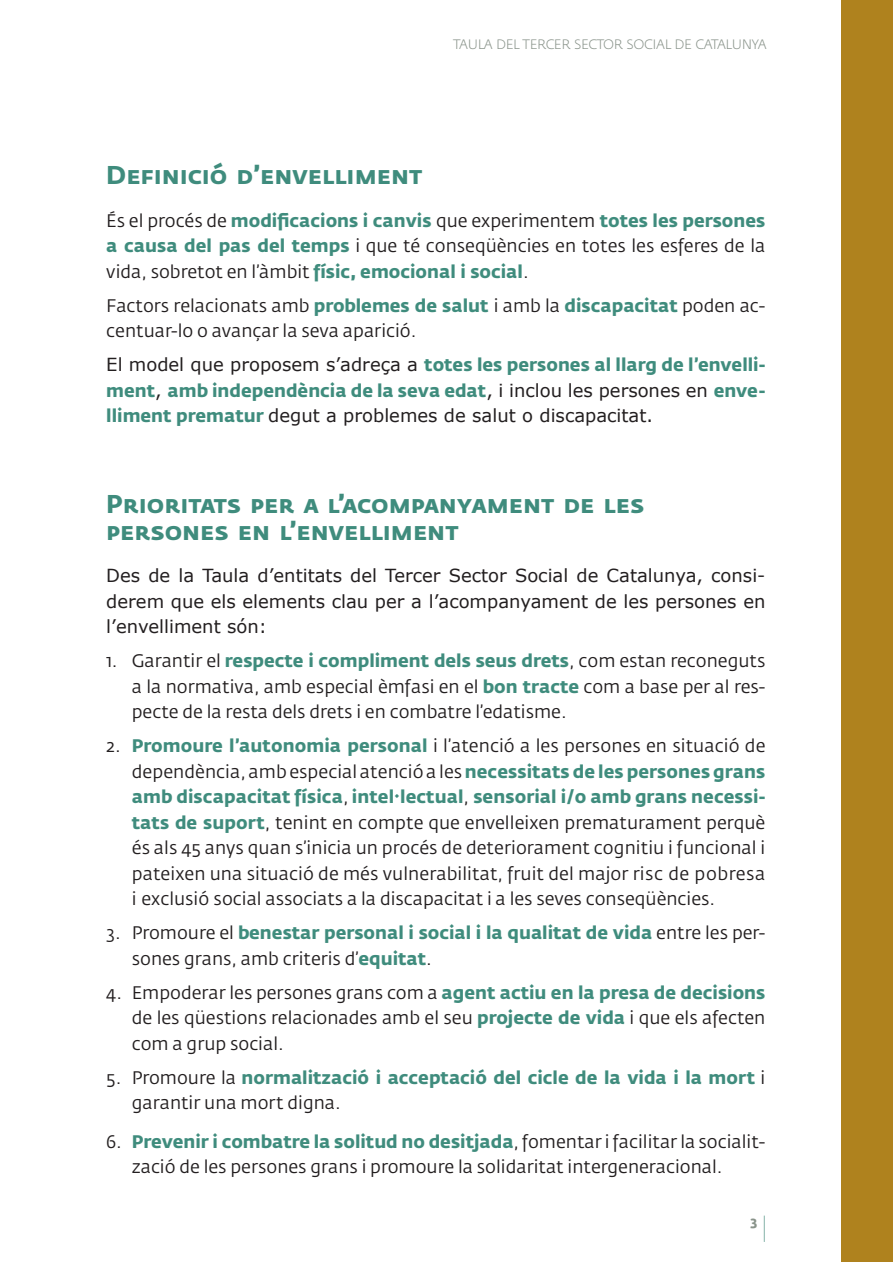
<style>
.page{position:relative;width:893px;height:1263px;background:#fff}
.page>*{position:absolute;margin:0;border:0;box-sizing:border-box;transform-origin:0 0}
.tit1_en_text{font:25.5px/27px "Fedra Sans Bold SC";color:#3f8c7d}
.Sangra1___4{font:18px/25.5px "Fedra Sans Std";color:#231f20;text-align:justify}
.text_normal_espai_3{font:18px/25.5px "Fedra Sans Std";color:#231f20;text-align:justify}
.text_normal_espai_3-2{font:700 18px/25.5px "Fedra Sans Std";color:#3f8c7d;text-align:justify}
.text_normal_espai_3-3{font:18px/25.5px "Verdana";color:#231f20;text-align:justify}
.Sangra1___4-2{font:700 18px/25.5px "Fedra Sans Std";color:#3f8c7d}
.t1{font:13.5px "Fedra Sans Light SC";letter-spacing:-.025em;color:#89938a}
.t2{font:13.5px "Fedra Sans Bold SC";color:#89938a}
.s1{font-weight:700;color:#3f8c7d}
.s2{font-family:"Verdana";font-weight:400;color:#231f20}
.s3{font-weight:400;color:#231f20}
.s4{font-family:"Fedra Sans Std";font-size:27px;color:#85b2a8}
</style>
<div class="page">
<div style="left:842px;top:0;width:51px;height:1262px;background:#af821e"></div>
<p class="t1" style="left:453px;top:37px;width:315px">TAULA DEL TERCER SECTOR SOCIAL DE CATALUNYA</p>
<p class="tit1_en_text" style="left:106px;top:162px;width:317px">Definició d’envelliment</p>
<p class="text_normal_espai_3" style="left:106px;top:207px;width:661px">És el procés de <span class="s1">modificacions i canvis</span> que experimentem <span class="s1">totes les persones a causa del pas del temps</span> i que té conseqüències en totes les esferes de la vida, sobretot en l’àmbit <span class="s1">físic, emocional i social</span>.</p>
<p class="text_normal_espai_3" style="left:106px;top:292px;width:661px">Factors relacionats amb <span class="s1">problemes de salut</span> i amb la <span class="s1">discapacitat</span> poden ac&shy;centuar-lo o avançar la seva aparició.</p>
<p class="text_normal_espai_3-2" style="left:106px;top:352px;width:661px"><span class="s2">El model que proposem s’adreça a</span> totes les persones al llarg de l’envelli&shy;ment<span class="s2">,</span> amb independència de la seva edat<span class="s2">, i inclou les persones en</span> enve&shy;lliment prematur <span class="s2">degut a problemes de salut o discapacitat.</span></p>
<p class="tit1_en_text" style="left:106px;top:491px;width:539px">Prioritats per a l’acompanyament de les persones en l’envelliment</p>
<p class="text_normal_espai_3-3" style="left:106px;top:563px;width:661px">Des de la Taula d’entitats del Tercer Sector Social de Catalunya, consi&shy;derem que els elements clau per a l’acompanyament de les persones en l’envelliment són:</p>
<p class="Sangra1___4" style="left:132px;top:648px;width:635px;text-indent:-26px">1. Garantir el <span class="s1">respecte i compliment dels seus drets</span>, com estan reconeguts a la normativa, amb especial èmfasi en el <span class="s1">bon tracte</span> com a base per al res&shy;pecte de la resta dels drets i en combatre l’edatisme.</p>
<p class="Sangra1___4" style="left:132px;top:733px;width:635px;text-indent:-26px">2. <span class="s1">Promoure l’autonomia personal</span> i l’atenció a les persones en situació de dependència, amb especial atenció a les <span class="s1">necessitats de les persones grans amb discapacitat física</span>, <span class="s1">intel·lectual</span>, <span class="s1">sensorial i/o amb grans necessi&shy;tats de suport</span>, tenint en compte que envelleixen prematurament perquè és als 45 anys quan s’inicia un procés de deteriorament cognitiu i funcional i pateixen una situació de més vulnerabilitat, fruit del major risc de pobresa i exclusió social associats a la discapacitat i a les seves conseqüències.</p>
<p class="Sangra1___4" style="left:132px;top:920px;width:635px;text-indent:-26px">3. Promoure el <span class="s1">benestar personal i social i la qualitat de vida</span> entre les per&shy;sones grans, amb criteris d’<span class="s1">equitat</span>.</p>
<p class="Sangra1___4" style="left:132px;top:980px;width:635px;text-indent:-26px">4. Empoderar les persones grans com a <span class="s1">agent actiu en la presa de decisions </span>de les qüestions relacionades amb el seu <span class="s1">projecte de vida</span> i que els afecten com a grup social.</p>
<p class="Sangra1___4-2" style="left:132px;top:1065px;width:635px;text-indent:-26px"><span class="s3">5. Promoure la</span> normalització i acceptació del cicle de la vida i la mort <span class="s3">i garantir una mort digna.</span></p>
<p class="Sangra1___4" style="left:132px;top:1129px;width:635px;text-indent:-26px">6. <span class="s1">Prevenir i combatre la solitud no desitjada</span>, fomentar i facilitar la socialit&shy;zació de les persones grans i promoure la solidaritat intergeneracional.</p>
<p class="t2" style="left:751px;top:1213px;width:17px">3 <span class="s4">|</span></p>
</div>
